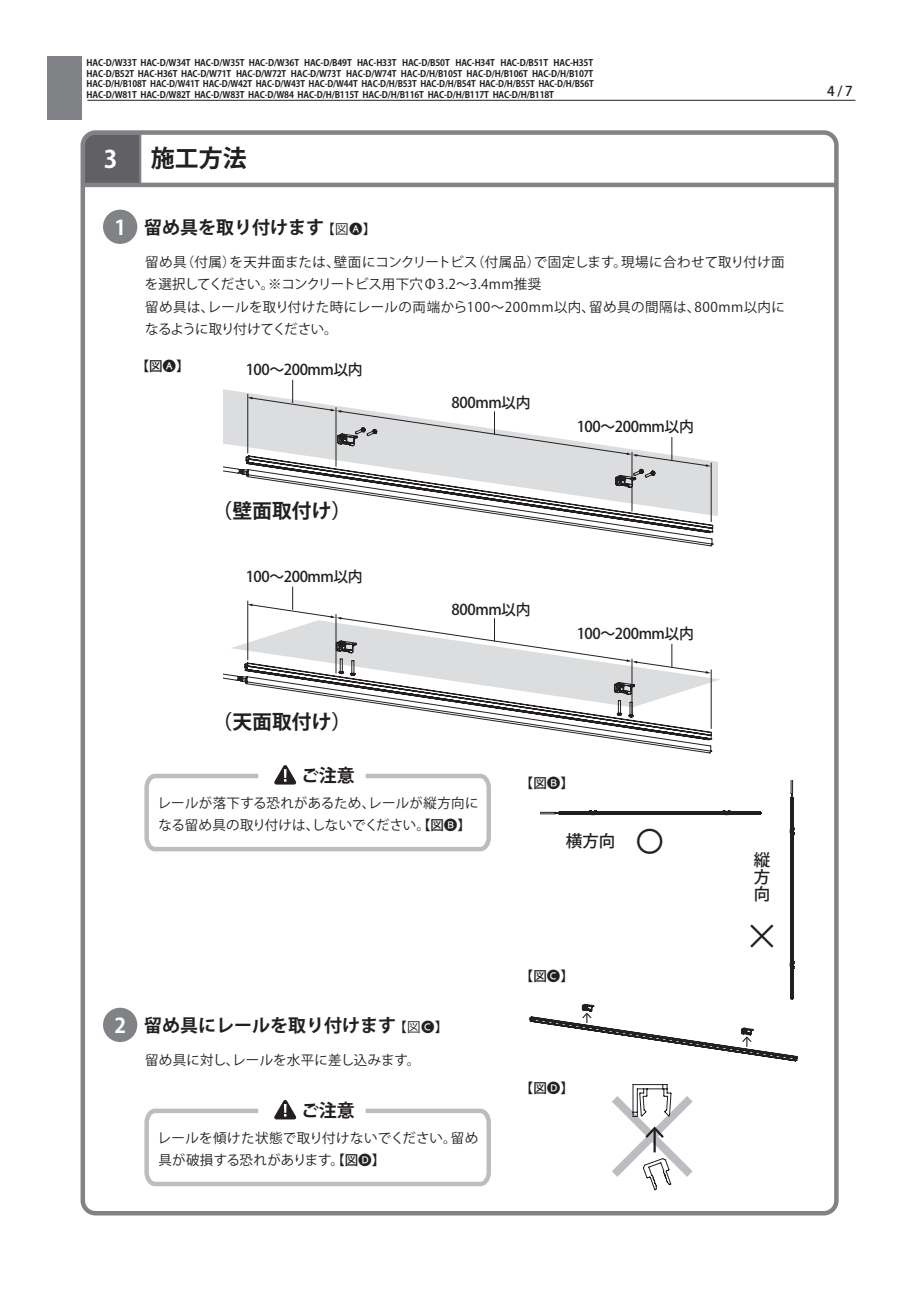
<style>
.page{position:relative;width:919px;height:1289px;background:#fff}
.page>*{position:absolute;margin:0;border:0;box-sizing:border-box;transform-origin:0 0}
.t1{font:36px "Koz Go Pr 6 N";color:#231f20}
.t2{font:700 24px "Koz Go Pro";color:#231f20}
.t3{font:700 19.8px "Koz Go Pro";color:#231f20}
.t4{font:700 18px "Koz Go Pro";color:#231f20}
.t5{font:500 16.5px/16.5px "Koz Go Pro";color:#231f20;text-align:justify}
.t6{font:500 14.85px "Koz Go Pro";letter-spacing:-.03em;color:#231f20}
.t7{font:13.5px/22.5px "Koz Go Pro";letter-spacing:.025em;color:#231f20}
.t8{font:500 13.5px "Koz Go Pro";color:#231f20}
.t9{font:700 9px/10.5px "Koz Go Pro";letter-spacing:-.02em;color:#231f20;text-align:justify;scale:.96 1}
.s1{color:#fff}
.s2{font-size:20.25px;color:#fff}
.s3{font-weight:400;font-size:13.5px}
.s4{font-family:"Koz Go Pr 6 N";font-weight:400}
.s5{font-weight:500}
.s6{font-family:"Koz Go Pr 6 N"}
.s7{font-weight:700;font-size:36px}
.s8{font-weight:400}
</style>
<div class="page">
<div style="left:104px;top:211px;width:32px;height:32px;background:#808285;border-radius:50%"></div>
<div style="left:103px;top:210px;width:34px;height:34px;border:2px solid #808285;border-radius:50%"></div>
<svg style="left:86px;top:135px;width:56px;height:48px;background:#646467"></svg>
<hr style="left:83px;top:183px;width:753px;height:4px;background:#808285">
<div style="left:104px;top:1008px;width:32px;height:32px;background:#808285;border-radius:50%"></div>
<div style="left:103px;top:1007px;width:34px;height:35px;border:2px solid #808285;border-radius:50%"></div>
<svg style="left:144px;top:765px;width:347px;height:87px"></svg>
<svg style="left:144px;top:1100px;width:347px;height:87px"></svg>
<div style="left:81px;top:130px;width:757px;height:1085px;border:4px solid #808285;border-radius:13px"></div>
<svg style="left:224px;top:389px;width:494px;height:127px;fill:#dcdddf"></svg>
<svg style="left:224px;top:427px;width:489px;height:119px"></svg>
<svg style="left:224px;top:673px;width:488px;height:80px"></svg>
<hr style="left:710px;top:462px;width:1px;height:60px;background:#231f20">
<hr style="left:631px;top:452px;width:1px;height:59px;background:#231f20">
<svg style="left:247px;top:380px;width:463px;height:87px"></svg>
<hr style="left:710px;top:669px;width:1px;height:60px;background:#231f20">
<hr style="left:631px;top:658px;width:1px;height:60px;background:#231f20">
<svg style="left:230px;top:586px;width:490px;height:121px"></svg>
<svg style="left:529px;top:780px;width:268px;height:281px"></svg>
<svg style="left:612px;top:1084px;width:80px;height:107px"></svg>
<div style="left:47px;top:56px;width:34px;height:64px;background:#808285"></div>
<hr style="left:87px;top:100px;width:768px;height:1px;background:#231f20">
<p class="t9" style="left:86px;top:58px;width:530px">HAC-D/W33T HAC-D/W34T HAC-D/W35T HAC-D/W36T HAC-D/B49T HAC-H33T HAC-D/B50T HAC-H34T HAC-D/B51T HAC-H35T HAC-D/B52T HAC-H36T HAC-D/W71T HAC-D/W72T HAC-D/W73T HAC-D/W74T HAC-D/H/B105T HAC-D/H/B106T HAC-D/H/B107T HAC-D/H/B108T HAC-D/W41T HAC-D/W42T HAC-D/W43T HAC-D/W44T HAC-D/H/B53T HAC-D/H/B54T HAC-D/H/B55T HAC-D/H/B56T HAC-D/W81T HAC-D/W82T HAC-D/W83T HAC-D/W84 HAC-D/H/B115T HAC-D/H/B116T HAC-D/H/B117T HAC-D/H/B118T</p>
<h2 class="t2" style="left:104px;top:143px;width:144px"><span class="s1">3　</span>施工方法</h2>
<h3 class="t4" style="left:114px;top:215px;width:263px"><span class="s2">1</span> 留め具を取り付けます <span class="s3">【図A】</span></h3>
<h3 class="t7" style="left:145px;top:251px;width:641px">留め具（付属）を天井面または、壁面にコンクリートビス（付属品）で固定します。現場に合わせて取り付け面を選択してください。※コンクリートビス用下穴Φ3.2～3.4mm推奨<br>留め具は、レールを取り付けた時にレールの両端から100～200mm以内、留め具の間隔は、800mm以内になるように取り付けてください。</h3>
<h3 class="t8" style="left:136px;top:357px;width:55px">【図<span class="s4">A</span>】</h3>
<h3 class="t6" style="left:246px;top:360px;width:119px">100～200mm以内</h3>
<h3 class="t3" style="left:213px;top:498px;width:140px">（壁面取付け）</h3>
<h3 class="t6" style="left:246px;top:567px;width:119px">100～200mm以内</h3>
<h3 class="t3" style="left:213px;top:708px;width:140px">（天面取付け）</h3>
<h3 class="t6" style="left:451px;top:393px;width:80px">800mm以内</h3>
<h3 class="t6" style="left:576px;top:417px;width:119px">100～200mm以内</h3>
<h3 class="t6" style="left:451px;top:600px;width:80px">800mm以内</h3>
<h3 class="t6" style="left:576px;top:623px;width:119px">100～200mm以内</h3>
<h3 class="t4" style="left:301px;top:764px;width:55px">ご注意</h3>
<h3 class="t7" style="left:157px;top:791px;width:323px">レールが落下する恐れがあるため、レールが縦方向になる留め具の取り付けは、しないでください。<span class="s5">【図</span><span class="s6">B</span><span class="s5">】</span></h3>
<h3 class="t4" style="left:114px;top:1013px;width:335px"><span class="s2">2</span> 留め具にレールを取り付けます <span class="s3">【図C】</span></h3>
<h3 class="t7" style="left:145px;top:1049px;width:276px">留め具に対し、レールを水平に差し込みます。</h3>
<h3 class="t4" style="left:301px;top:1098px;width:55px">ご注意</h3>
<h3 class="t7" style="left:157px;top:1126px;width:322px">レールを傾けた状態で取り付けないでください。留め具が破損する恐れがあります。<span class="s5">【図</span><span class="s6">D</span><span class="s5">】</span></h3>
<h3 class="t8" style="left:520px;top:774px;width:55px">【図<span class="s4">B</span>】</h3>
<h3 class="t5" style="left:566px;top:833px;width:103px">横方向 <span class="s7">○</span></h3>
<h3 class="t8" style="left:520px;top:967px;width:56px">【図<span class="s8">C</span>】</h3>
<h3 class="t8" style="left:520px;top:1079px;width:55px">【図<span class="s4">D</span>】</h3>
<h3 class="t5" style="left:753px;top:853px;width:18px">縦方向</h3>
<h1 class="t1" style="left:781px;top:918px;width:37px;rotate:90deg">×</h1>
<h3 class="t8" style="left:827px;top:83px;width:27px">4 / 7</h3>
</div>
